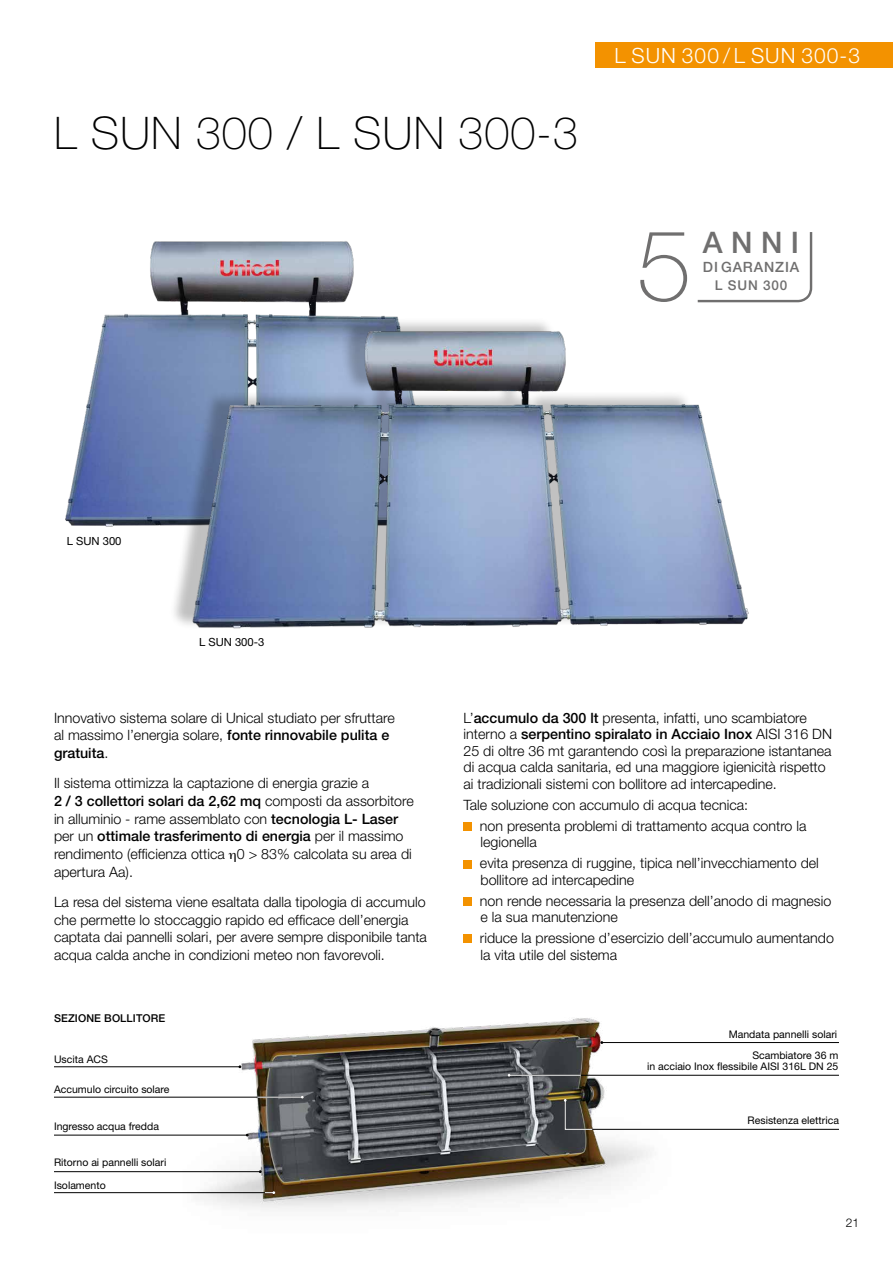
<style>
.page{position:relative;width:893px;height:1263px;background:#fff}
.page>*{position:absolute;margin:0;border:0;box-sizing:border-box;transform-origin:0 0}
.t1{font:100 45px "Helvetica Neue";letter-spacing:.02em;color:#000}
.t2{font:500 29.7px "Helvetica Neue";color:#706f6f}
.t3{font:300 21px "Helvetica Neue";letter-spacing:.05em;color:#fff}
.t4{font:300 14.25px/17.7px "Helvetica Neue";color:#000}
.t5{font:500 14.1px "Helvetica Neue";letter-spacing:.06em;color:#706f6f}
.t6{font:500 13.5px "Helvetica Neue";letter-spacing:.06em;color:#706f6f}
.t7{font:300 12px "Helvetica Neue";color:#000}
.t8{font:11.25px "Helvetica Neue";color:#000}
.t9{font:500 10.8px "Helvetica Neue";letter-spacing:.01em;color:#000}
.t10{font:10.5px/20.1px "Helvetica Neue";color:#000;text-align:right}
.s1{font-weight:500}
</style>
<div class="page">
<div style="left:595px;top:43px;width:298px;height:25px;background:#f39200"></div>
<img style="left:150px;top:241px;width:204px;height:45px">
<svg style="left:809px;top:232px;width:4px;height:54px"></svg>
<svg style="left:640px;top:232px;width:47px;height:54px"></svg>
<div style="left:463px;top:822px;width:9px;height:9px;background:#f39200"></div>
<div style="left:463px;top:860px;width:9px;height:8px;background:#f39200"></div>
<div style="left:463px;top:897px;width:9px;height:9px;background:#f39200"></div>
<div style="left:463px;top:935px;width:9px;height:8px;background:#f39200"></div>
<img style="left:127px;top:1018px;width:591px;height:192px">
<hr style="left:602px;top:1042px;width:237px;height:1px;background:#000">
<hr style="left:509px;top:1075px;width:330px;height:1px;background:#000">
<hr style="left:54px;top:1192px;width:220px;height:1px;background:#000">
<hr style="left:54px;top:1097px;width:248px;height:1px;background:#000">
<hr style="left:54px;top:1171px;width:206px;height:1px;background:#000">
<hr style="left:54px;top:1135px;width:193px;height:1px;background:#000">
<hr style="left:54px;top:1066px;width:186px;height:1px;background:#000">
<hr style="left:509px;top:1075px;width:72px;height:1px;background:#fff">
<hr style="left:257px;top:1097px;width:45px;height:1px;background:#fff">
<svg style="left:564px;top:1099px;width:275px;height:31px"></svg>
<svg style="left:265px;top:1191px;width:10px;height:3px"></svg>
<img style="left:65px;top:286px;width:748px;height:343px">
<h1 class="t1" style="left:54px;top:108px;width:526px">L SUN 300 / L SUN 300-3</h1>
<h3 class="t3" style="left:614px;top:43px;width:247px">L SUN 300 / L SUN 300-3</h3>
<h2 class="t2" style="left:703px;top:225px;width:98px">ANNI</h2>
<p class="t5" style="left:703px;top:259px;width:98px">DI GARANZIA</p>
<p class="t6" style="left:715px;top:277px;width:74px">L SUN 300</p>
<p class="t8" style="left:67px;top:535px;width:56px">L SUN 300</p>
<p class="t8" style="left:199px;top:635px;width:67px">L SUN 300-3</p>
<p class="t4" style="left:54px;top:708px;width:342px">Innovativo sistema solare di Unical studiato per sfruttare al massimo l’energia solare, <span class="s1">fonte rinnovabile pulita e gratuita</span>.</p>
<p class="t4" style="left:54px;top:774px;width:361px">Il sistema ottimizza la captazione di energia grazie a<br><span class="s1">2 / 3 collettori solari da 2,62 mq</span> composti da assorbitore in alluminio - rame assemblato con <span class="s1">tecnologia L- Laser </span>per un <span class="s1">ottimale trasferimento di energia</span> per il massimo rendimento (efficienza ottica 0 &gt; 83% calcolata su area di apertura Aa).</p>
<p class="t4" style="left:54px;top:893px;width:374px">La resa del sistema viene esaltata dalla tipologia di accumulo che permette lo stoccaggio rapido ed efficace dell’energia captata dai pannelli solari, per avere sempre disponibile tanta acqua calda anche in condizioni meteo non favorevoli.</p>
<p class="t9" style="left:54px;top:1012px;width:113px">SEZIONE BOLLITORE</p>
<p class="t10" style="left:54px;top:1049px;width:55px">Uscita ACS</p>
<p class="t10" style="left:54px;top:1079px;width:117px">Accumulo circuito solare</p>
<p class="t10" style="left:54px;top:1116px;width:107px">Ingresso acqua fredda</p>
<p class="t10" style="left:54px;top:1151px;width:114px;line-height:22.6px;text-align:left">Ritorno ai pannelli solari<br>Isolamento</p>
<p class="t4" style="left:463px;top:709px;width:370px;line-height:16.6px">L’<span class="s1">accumulo da 300 lt</span> presenta, infatti, uno scambiatore interno a <span class="s1">serpentino spiralato in Acciaio Inox</span> AISI 316 DN 25 di oltre 36 mt garantendo così la preparazione istantanea di acqua calda sanitaria, ed una maggiore igienicità rispetto ai tradizionali sistemi con bollitore ad intercapedine.</p>
<p class="t4" style="left:480px;top:794px;width:328px;line-height:20.9px;text-indent:-16px">Tale soluzione con accumulo di acqua tecnica:<br>non presenta problemi di trattamento acqua contro la</p>
<p class="t4" style="left:480px;top:831px;width:340px;line-height:20.9px">legionella<br>evita presenza di ruggine, tipica nell’invecchiamento del</p>
<p class="t4" style="left:480px;top:869px;width:353px;line-height:20.9px">bollitore ad intercapedine<br>non rende necessaria la presenza dell’anodo di magnesio</p>
<p class="t4" style="left:480px;top:906px;width:355px;line-height:20.9px">e la sua manutenzione<br>riduce la pressione d’esercizio dell’accumulo aumentando</p>
<p class="t4" style="left:480px;top:945px;width:138px">la vita utile del sistema</p>
<p class="t10" style="left:729px;top:1024px;width:111px">Mandata pannelli solari<br>Scambiatore 36 m</p>
<p class="t10" style="left:647px;top:1056px;width:193px">in acciaio Inox flessibile AISI 316L DN 25</p>
<p class="t10" style="left:748px;top:1110px;width:93px">Resistenza elettrica</p>
<p class="t7" style="left:846px;top:1216px;width:15px">21</p>
</div>
